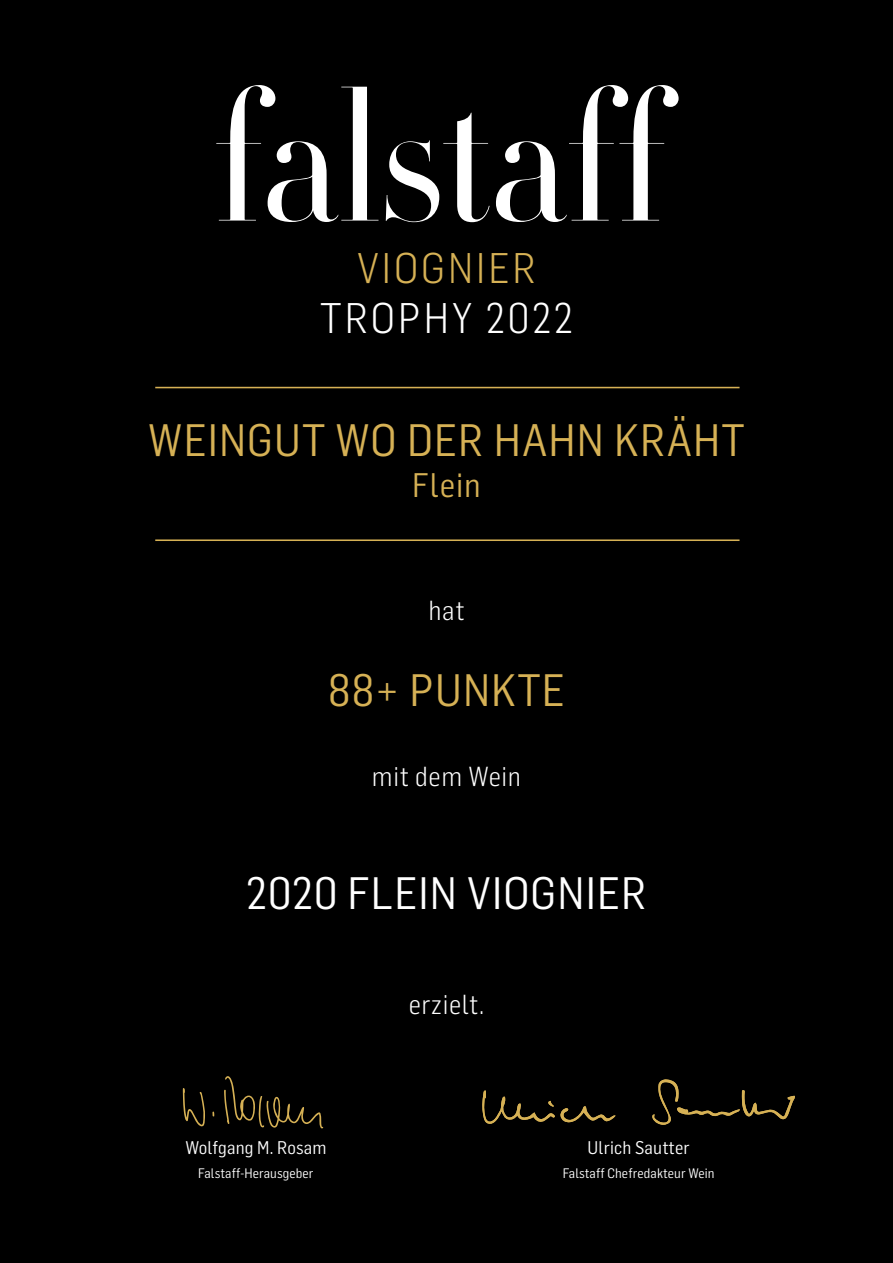
<style>
.page{position:relative;width:893px;height:1263px;background:#000}
.page>*{position:absolute;margin:0;border:0;box-sizing:border-box;transform-origin:0 0}
.t1{font:44.55px "Flama Semicondensed";letter-spacing:.025em;color:#d6b155}
.t2{font:44.55px "Flama Semicondensed";letter-spacing:.025em;color:#fff}
.t3{font:300 42px "Flama Semicondensed";letter-spacing:.07em;color:#fff}
.t4{font:300 42px "Flama Semicondensed";letter-spacing:.07em;color:#d6b155}
.t5{font:33.45px "Flama Semicondensed";letter-spacing:.025em;color:#d6b155}
.t6{font:300 27px "Flama Semicondensed";letter-spacing:.025em;color:#fff}
.t7{font:18px "Flama Semicondensed";letter-spacing:.01em;color:#fff}
.t8{font:13.5px "Flama Semicondensed";letter-spacing:.01em;color:#fff}
</style>
<div class="page">
<svg style="left:482px;top:1079px;width:313px;height:46px"></svg>
<svg style="left:216px;top:85px;width:463px;height:137px"></svg>
<svg style="left:183px;top:1088px;width:22px;height:38px"></svg>
<svg style="left:224px;top:1076px;width:99px;height:52px"></svg>
<hr style="left:155px;top:539px;width:584px;height:2px;background:#d6b155">
<hr style="left:155px;top:387px;width:584px;height:1px;background:#d6b155">
<h2 class="t4" style="left:357px;top:241px;width:180px">VIOGNIER</h2>
<h2 class="t3" style="left:320px;top:291px;width:254px">TROPHY 2022</h2>
<h1 class="t1" style="left:148px;top:412px;width:598px">WEINGUT WO DER HAHN KRÄHT</h1>
<h3 class="t5" style="left:412px;top:464px;width:70px">Flein</h3>
<h3 class="t6" style="left:428px;top:593px;width:38px">hat</h3>
<h1 class="t1" style="left:328px;top:662px;width:238px">88+ PUNKTE</h1>
<h3 class="t6" style="left:372px;top:759px;width:151px">mit dem Wein</h3>
<h1 class="t2" style="left:247px;top:865px;width:401px">2020 FLEIN VIOGNIER</h1>
<h3 class="t7" style="left:185px;top:1136px;width:143px">Wolfgang M. Rosam</h3>
<p class="t8" style="left:198px;top:1164px;width:117px">Falstaff-Herausgeber</p>
<h3 class="t6" style="left:409px;top:987px;width:77px">erzielt.</h3>
<h3 class="t7" style="left:588px;top:1136px;width:104px">Ulrich Sautter</h3>
<p class="t8" style="left:563px;top:1164px;width:153px">Falstaff Chefredakteur Wein</p>
</div>
